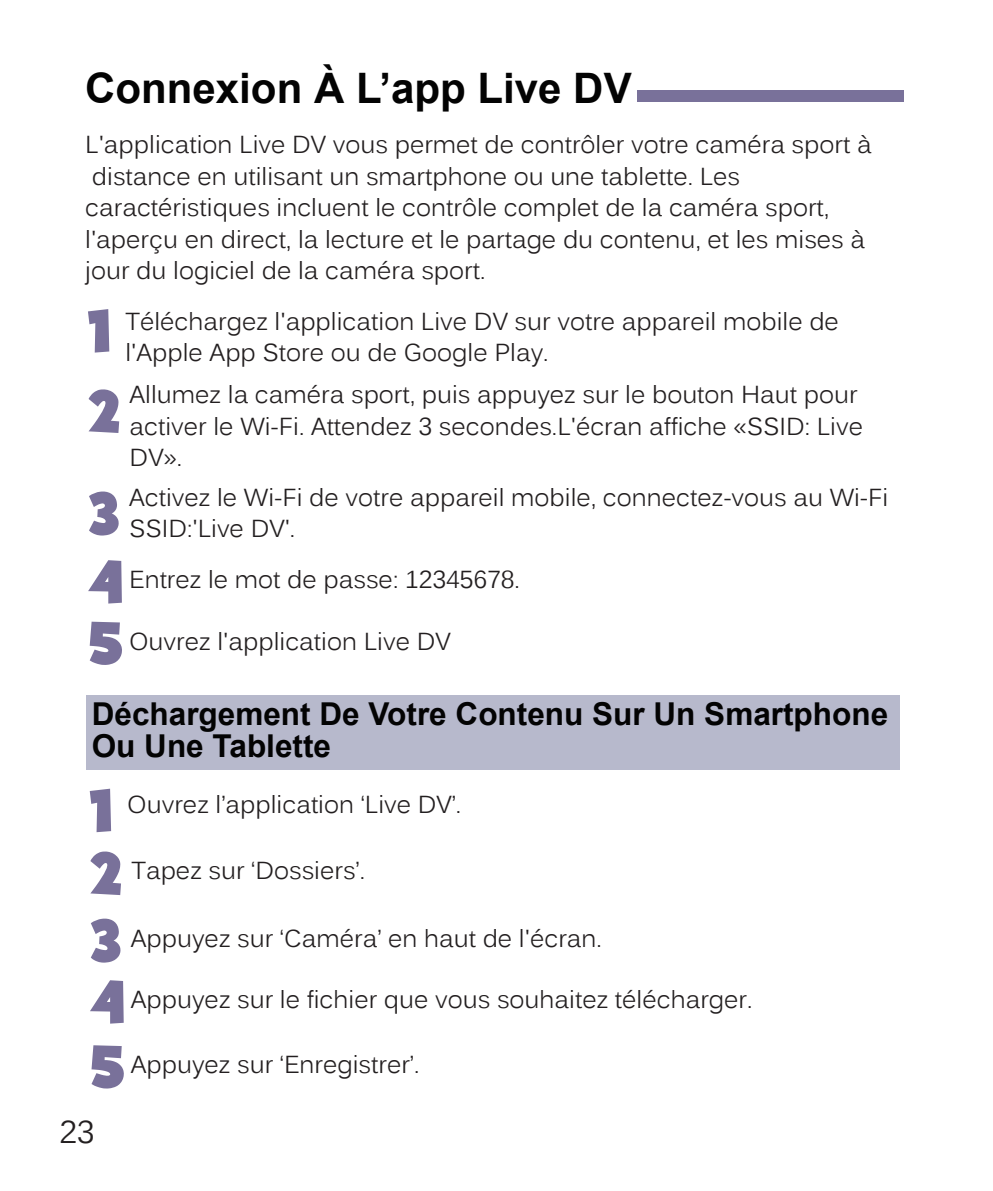
<style>
.page{position:relative;width:993px;height:1191px;background:#fff}
.page>*{position:absolute;margin:0;border:0;box-sizing:border-box;transform-origin:0 0}
.t1{font:61.25px "Kartooni";color:#79719a}
.t2{font:700 42px "Arial";color:#030303}
.t3{font:700 31.5px/31.5px "Arial";color:#030303}
.t4{font:31.5px "Kalinga";color:#231f20}
.t5{font:24.5px/31.5px "Kalinga";color:#231f20}
</style>
<div class="page">
<div style="left:636px;top:90px;width:267px;height:12px;background:#79719a"></div>
<div style="left:86px;top:696px;width:814px;height:74px;background:#b7b9cc"></div>
<h2 class="t2" style="left:85px;top:59px;width:548px">Connexion À L’app Live DV</h2>
<p class="t5" style="left:85px;top:130px;width:787px">L'application Live DV vous permet de contrôler votre caméra sport à distance en utilisant un smartphone ou une tablette. Les caractéristiques incluent le contrôle complet de la caméra sport, l'aperçu en direct, la lecture et le partage du contenu, et les mises à jour du logiciel de la caméra sport.</p>
<h1 class="t1" style="left:85px;top:301px;width:28px">1</h1>
<p class="t5" style="left:125px;top:306px;width:714px">Téléchargez l'application Live DV sur votre appareil mobile de l'Apple App Store ou de Google Play.</p>
<h1 class="t1" style="left:85px;top:382px;width:36px">2</h1>
<p class="t5" style="left:129px;top:379px;width:734px">Allumez la caméra sport, puis appuyez sur le bouton Haut pour activer le Wi-Fi. Attendez 3 secondes.L'écran affiche «SSID: Live<br>DV».</p>
<h1 class="t1" style="left:88px;top:484px;width:33px">3</h1>
<p class="t5" style="left:129px;top:482px;width:760px">Activez le Wi-Fi de votre appareil mobile, connectez-vous au Wi-Fi<br>SSID:'Live DV'.</p>
<h1 class="t1" style="left:85px;top:552px;width:40px">4</h1>
<p class="t5" style="left:129px;top:564px;width:392px">Entrez le mot de passe: 12345678.</p>
<h1 class="t1" style="left:88px;top:614px;width:36px">5</h1>
<p class="t5" style="left:129px;top:626px;width:323px">Ouvrez l'application Live DV</p>
<p class="t3" style="left:92px;top:699px;width:797px">Déchargement De Votre Contenu Sur Un Smartphone<br>Ou Une Tablette</p>
<h1 class="t1" style="left:87px;top:781px;width:28px">1</h1>
<p class="t5" style="left:127px;top:789px;width:335px">Ouvrez l’application ‘Live DV’.</p>
<h1 class="t1" style="left:87px;top:844px;width:36px">2</h1>
<p class="t5" style="left:131px;top:855px;width:235px">Tapez sur ‘Dossiers’.</p>
<h1 class="t1" style="left:90px;top:911px;width:33px">3</h1>
<p class="t5" style="left:131px;top:923px;width:472px">Appuyez sur ‘Caméra’ en haut de l'écran.</p>
<h1 class="t1" style="left:87px;top:972px;width:40px">4</h1>
<p class="t5" style="left:131px;top:984px;width:623px">Appuyez sur le fichier que vous souhaitez télécharger.</p>
<h1 class="t1" style="left:90px;top:1037px;width:36px">5</h1>
<p class="t5" style="left:131px;top:1049px;width:290px">Appuyez sur ‘Enregistrer’.</p>
<p class="t4" style="left:59px;top:1111px;width:37px">23</p>
</div>
